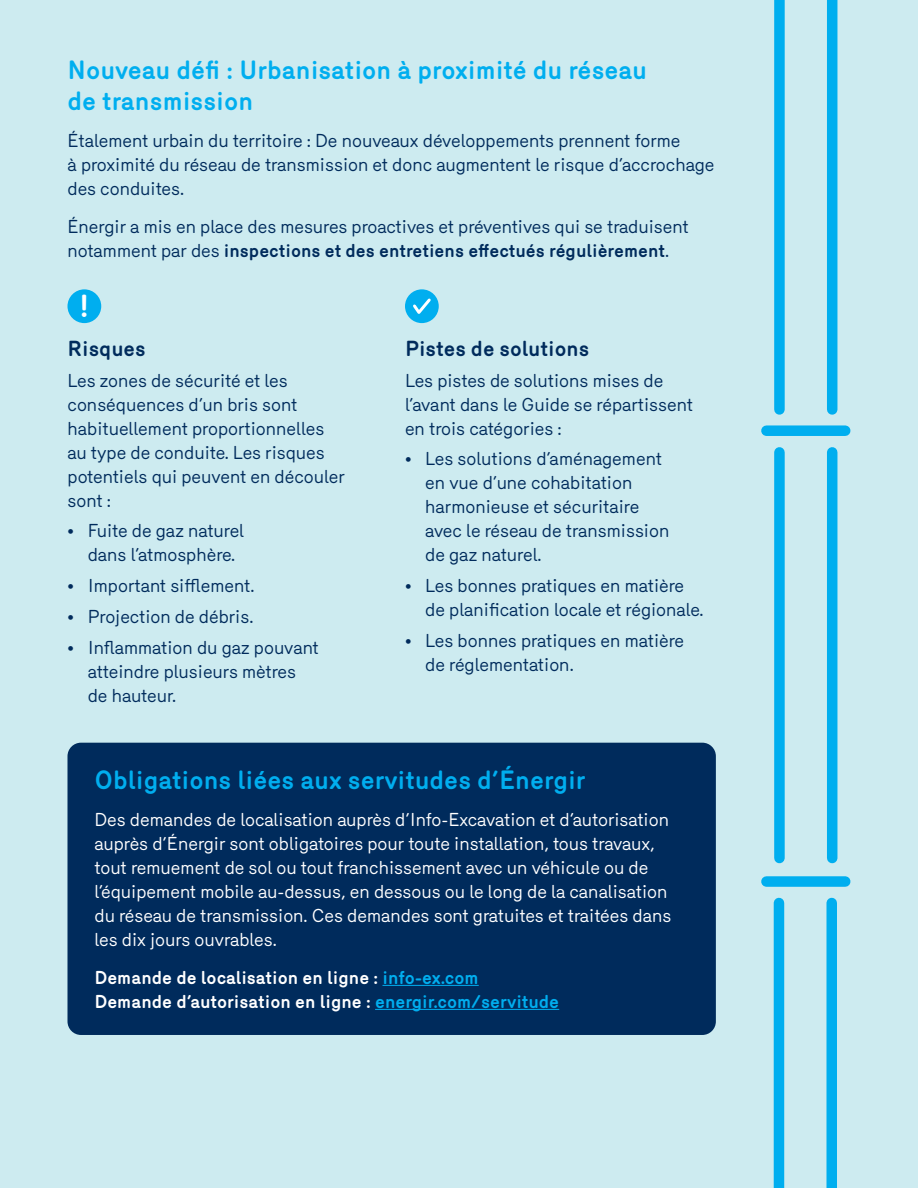
<style>
.page{position:relative;width:918px;height:1188px;background:#cdebf0}
.page>*{position:absolute;margin:0;border:0;box-sizing:border-box;transform-origin:0 0}
.t1{font:700 30.75px "Merkury";color:#fff}
.ST1{font:700 25.5px/30.6px "Merkury";color:#00aeef}
.ST2{font:700 21px "Merkury";color:#002b5c}
.Texte_courant{font:18px/24px "Merkury";color:#002b5c}
.Texte_courant-2{font:18px/24px "Merkury";color:#fff}
.Texte_courant-3{font:700 18px/24px "Merkury";color:#fff}
.s1{font-weight:700}
.s2{color:#00aeef}
</style>
<div class="page">
<div style="left:766px;top:425px;width:79px;height:11px;background:#00aeef"></div>
<div style="left:766px;top:876px;width:79px;height:11px;background:#00aeef"></div>
<div style="left:774px;top:0;width:11px;height:409px;background:#00aeef"></div>
<div style="left:827px;top:0;width:10px;height:409px;background:#00aeef"></div>
<div style="left:774px;top:452px;width:11px;height:406px;background:#00aeef"></div>
<div style="left:827px;top:452px;width:10px;height:406px;background:#00aeef"></div>
<div style="left:827px;top:903px;width:10px;height:285px;background:#00aeef"></div>
<div style="left:774px;top:903px;width:10px;height:285px;background:#00aeef"></div>
<div style="left:68px;top:743px;width:648px;height:292px;background:#002b5c;border-radius:14px"></div>
<hr style="left:383px;top:985px;width:96px;height:1px;background:#00aeef">
<hr style="left:375px;top:1009px;width:184px;height:1px;background:#00aeef">
<div style="left:68px;top:289px;width:33px;height:34px;background:#00aeef;border-radius:50%"></div>
<div style="left:405px;top:289px;width:34px;height:34px;background:#00aeef;border-radius:50%"></div>
<svg style="left:413px;top:298px;width:18px;height:16px"></svg>
<p class="ST1" style="left:68px;top:53px;width:581px">Nouveau défi : Urbanisation à proximité du réseau de transmission</p>
<p class="Texte_courant" style="left:68px;top:127px;width:649px">Étalement urbain du territoire : De nouveaux développements prennent forme<br>à proximité du réseau de transmission et donc augmentent le risque d’accrochage des conduites.</p>
<p class="Texte_courant" style="left:68px;top:213px;width:623px">Énergir a mis en place des mesures proactives et préventives qui se traduisent notamment par des <span class="s1">inspections et des entretiens effectués régulièrement</span>.</p>
<h1 class="t1" style="left:80px;top:284px;width:10px">!</h1>
<p class="ST2" style="left:68px;top:333px;width:80px">Risques</p>
<p class="Texte_courant" style="left:68px;top:367px;width:279px">Les zones de sécurité et les conséquences d’un bris sont habituellement proportionnelles au type de conduite. Les risques potentiels qui peuvent en découler sont :</p>
<p class="Texte_courant" style="left:88px;top:517px;width:158px;text-indent:-20px">• Fuite de gaz naturel dans l’atmosphère.</p>
<p class="Texte_courant" style="left:68px;top:572px;width:188px">• Important sifflement.</p>
<p class="Texte_courant" style="left:68px;top:603px;width:187px">• Projection de débris.</p>
<p class="Texte_courant" style="left:88px;top:634px;width:233px;text-indent:-20px">• Inflammation du gaz pouvant atteindre plusieurs mètres de hauteur.</p>
<p class="ST2" style="left:405px;top:333px;width:186px">Pistes de solutions</p>
<p class="Texte_courant" style="left:405px;top:367px;width:289px">Les pistes de solutions mises de l’avant dans le Guide se répartissent en trois catégories :</p>
<p class="Texte_courant" style="left:425px;top:445px;width:246px;text-indent:-20px">• Les solutions d’aménagement en vue d’une cohabitation harmonieuse et sécuritaire avec le réseau de transmission de gaz naturel.</p>
<p class="Texte_courant" style="left:425px;top:572px;width:280px;text-indent:-20px">• Les bonnes pratiques en matière de planification locale et régionale.</p>
<p class="Texte_courant" style="left:425px;top:627px;width:261px;text-indent:-20px">• Les bonnes pratiques en matière de réglementation.</p>
<p class="ST1" style="left:94px;top:762px;width:493px">Obligations liées aux servitudes d’Énergir</p>
<p class="Texte_courant-2" style="left:94px;top:806px;width:578px">Des demandes de localisation auprès d’Info-Excavation et d’autorisation auprès d’Énergir sont obligatoires pour toute installation, tous travaux, tout remuement de sol ou tout franchissement avec un véhicule ou de l’équipement mobile au-dessus, en dessous ou le long de la canalisation du réseau de transmission. Ces demandes sont gratuites et traitées dans les dix jours ouvrables.</p>
<p class="Texte_courant-3" style="left:94px;top:964px;width:466px">Demande de localisation en ligne : <span class="s2">info-ex.com<br></span>Demande d’autorisation en ligne : <span class="s2">energir.com/servitude</span></p>
</div>
